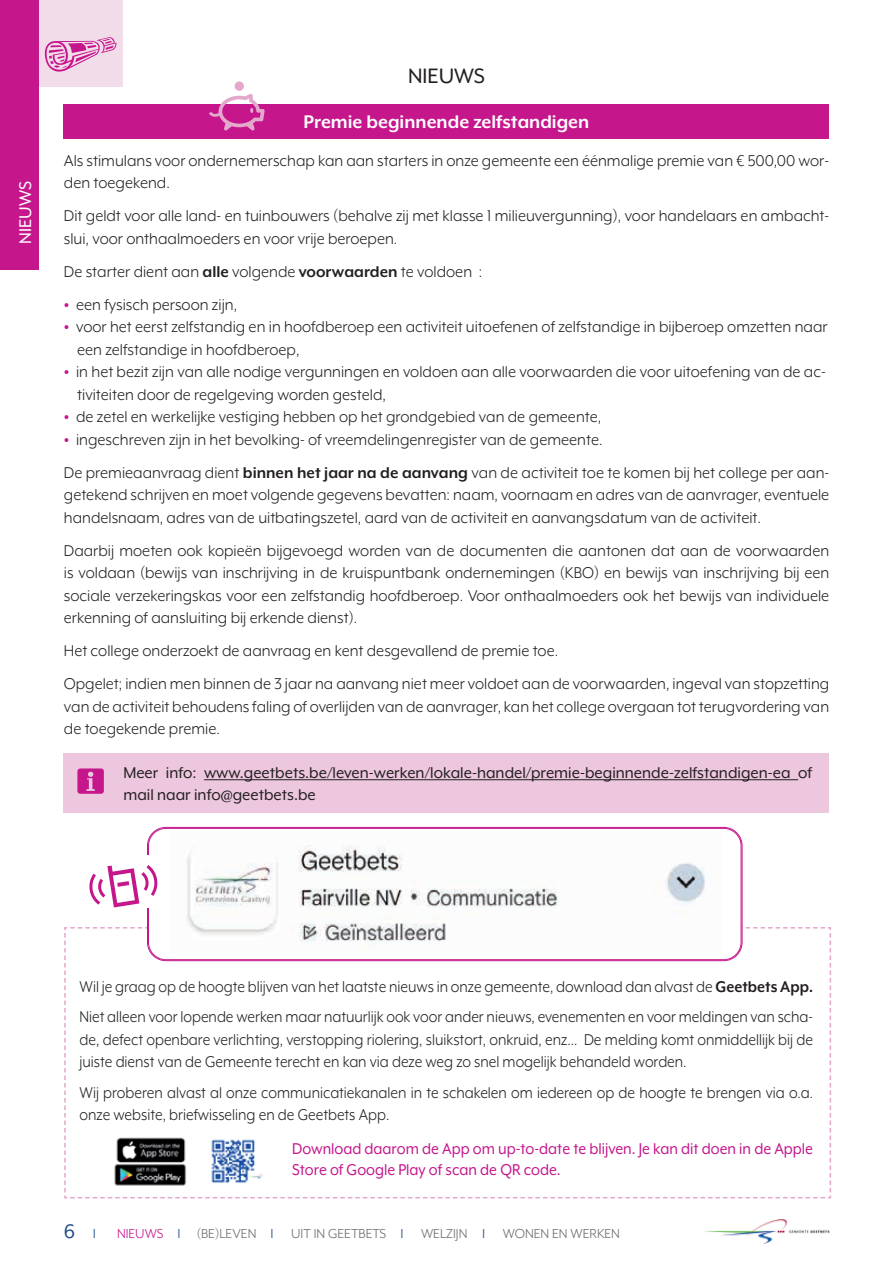
<style>
.page{position:relative;width:893px;height:1263px;background:#fff}
.page>*{position:absolute;margin:0;border:0;box-sizing:border-box;transform-origin:0 0}
.t1{font:24px "Mr Eaves XL Mod OT";color:#231f20}
.t2{font:22.5px "Mr Eaves XL Mod OT";color:#214d88}
.t3{font:700 21px "Mr Eaves XL Mod OT";color:#fff}
.t4{font:19.5px "Mr Eaves XL Mod OT";color:#fff}
.t5{font:18px/22.5px "Mr Eaves XL Mod OT";color:#231f20}
.t6{font:18px/22.5px "Mr Eaves XL Mod OT";color:#231f20;scale:.92 1}
.t7{font:18px/22.5px "Mr Eaves XL Mod OT";color:#231f20}
.t8{font:18px/21.6px "Mr Eaves XL Mod OT";color:#c5168c;scale:.92 1}
.t9{font:15px "Mr Eaves XL Mod OT";color:#6c6d70}
.s1{font-weight:700}
.s2{font-weight:800;color:#c5168c}
.s3{color:#c5168c}
.s4{color:#214d88}
</style>
<div class="page">
<div style="left:64px;top:753px;width:765px;height:59px;background:#ecc7de"></div>
<svg style="left:77px;top:768px;width:27px;height:26px"></svg>
<img style="left:704px;top:1219px;width:126px;height:25px">
<svg style="left:64px;top:926px;width:768px;height:273px"></svg>
<div style="left:32px;top:0;width:91px;height:86px;background:#f2dcea"></div>
<div style="left:0;top:0;width:38px;height:269px;background:#c5168c"></div>
<svg style="left:45px;top:37px;width:72px;height:35px"></svg>
<hr style="left:204px;top:779px;width:594px;height:1px;background:#231f20">
<div style="left:64px;top:104px;width:765px;height:34px;background:#c5168c"></div>
<svg style="left:209px;top:81px;width:56px;height:50px"></svg>
<div style="left:148px;top:828px;width:594px;height:132px;background:#fff;border-radius:18px"></div>
<img style="left:186px;top:845px;width:519px;height:97px">
<div style="left:148px;top:828px;width:593px;height:132px;border:1px solid #c5168c;border-radius:17px"></div>
<div style="left:142px;top:855px;width:22px;height:52px;background:#fff"></div>
<svg style="left:89px;top:865px;width:69px;height:42px"></svg>
<img style="left:110px;top:1131px;width:154px;height:61px">
<p class="t4" style="left:15px;top:244px;width:64px;rotate:-90deg">NIEUWS</p>
<h1 class="t1" style="left:408px;top:63px;width:78px">NIEUWS</h1>
<p class="t3" style="left:304px;top:110px;width:287px">Premie beginnende zelfstandigen</p>
<p class="t5" style="left:64px;top:149px;width:767px">Als stimulans voor ondernemerschap kan aan starters in onze gemeente een éénmalige premie van € 500,00 wor&shy;den toegekend.</p>
<p class="t5" style="left:64px;top:205px;width:767px">Dit geldt voor alle land- en tuinbouwers (behalve zij met klasse 1 milieuvergunning), voor handelaars en ambacht&shy;slui, voor onthaalmoeders en voor vrije beroepen.</p>
<p class="t5" style="left:64px;top:260px;width:420px">De starter dient aan <span class="s1">alle</span> volgende <span class="s1">voorwaarden</span> te voldoen :</p>
<p class="t5" style="left:64px;top:293px;width:175px"><span class="s2">•</span> een fysisch persoon zijn,</p>
<p class="t5" style="left:77px;top:316px;width:752px;text-indent:-13px"><span class="s2">•</span> voor het eerst zelfstandig en in hoofdberoep een activiteit uitoefenen of zelfstandige in bijberoep omzetten naar een zelfstandige in hoofdberoep,</p>
<p class="t5" style="left:77px;top:361px;width:750px;text-indent:-13px"><span class="s2">•</span> in het bezit zijn van alle nodige vergunningen en voldoen aan alle voorwaarden die voor uitoefening van de ac&shy;tiviteiten door de regelgeving worden gesteld,</p>
<p class="t5" style="left:64px;top:406px;width:539px"><span class="s2">•</span> de zetel en werkelijke vestiging hebben op het grondgebied van de gemeente,</p>
<p class="t5" style="left:64px;top:423px;width:767px;line-height:33px"><span class="s2">•</span> ingeschreven zijn in het bevolking- of vreemdelingenregister van de gemeente.<br>De premieaanvraag dient <span class="s1">binnen het jaar na de aanvang</span> van de activiteit toe te komen bij het college per aan-</p>
<p class="t5" style="left:64px;top:484px;width:767px">getekend schrijven en moet volgende gegevens bevatten: naam, voornaam en adres van de aanvrager, eventuele handelsnaam, adres van de uitbatingszetel, aard van de activiteit en aanvangsdatum van de activiteit.</p>
<p class="t5" style="left:64px;top:539px;width:767px;text-align:justify">Daarbij moeten ook kopieën bijgevoegd worden van de documenten die aantonen dat aan de voorwaarden is voldaan (bewijs van inschrijving in de kruispuntbank ondernemingen (KBO) en bewijs van inschrijving bij een sociale verzekeringskas voor een zelfstandig hoofdberoep. Voor onthaalmoeders ook het bewijs van individuele erkenning of aansluiting bij erkende dienst).</p>
<p class="t5" style="left:64px;top:634px;width:767px;line-height:33px">Het college onderzoekt de aanvraag en kent desgevallend de premie toe.<br>Opgelet; indien men binnen de 3 jaar na aanvang niet meer voldoet aan de voorwaarden, ingeval van stopzetting</p>
<p class="t5" style="left:64px;top:695px;width:767px">van de activiteit behoudens faling of overlijden van de aanvrager, kan het college overgaan tot terugvordering van de toegekende premie.</p>
<p class="t7" style="left:123px;top:761px;width:690px">Meer info: www.geetbets.be/leven-werken/lokale-handel/premie-beginnende-zelfstandigen-ea of mail naar info@geetbets.be</p>
<p class="t6" style="left:80px;top:972px;width:799px;line-height:30px">Wil je graag op de hoogte blijven van het laatste nieuws in onze gemeente, download dan alvast de <span class="s1">Geetbets App.<br></span>Niet alleen voor lopende werken maar natuurlijk ook voor ander nieuws, evenementen en voor meldingen van scha-</p>
<p class="t6" style="left:80px;top:1028px;width:799px">de, defect openbare verlichting, verstopping riolering, sluikstort, onkruid, enz… De melding komt onmiddellijk bij de juiste dienst van de Gemeente terecht en kan via deze weg zo snel mogelijk behandeld worden.</p>
<p class="t6" style="left:80px;top:1081px;width:799px">Wij proberen alvast al onze communicatiekanalen in te schakelen om iedereen op de hoogte te brengen via o.a. onze website, briefwisseling en de Geetbets App.</p>
<p class="t8" style="left:292px;top:1137px;width:568px">Download daarom de App om up-to-date te blijven. Je kan dit doen in de Apple<br>Store of Google Play of scan de QR code.</p>
<p class="t2" style="left:64px;top:1219px;width:13px">6</p>
<p class="t9" style="left:117px;top:1225px;width:504px"><span class="s3">NIEUWS</span> <span class="s4">❘</span> (BE)LEVEN <span class="s4">❘</span> UIT IN GEETBETS <span class="s4">❘</span> WELZIJN <span class="s4">❘</span> WONEN EN WERKEN</p>
</div>
